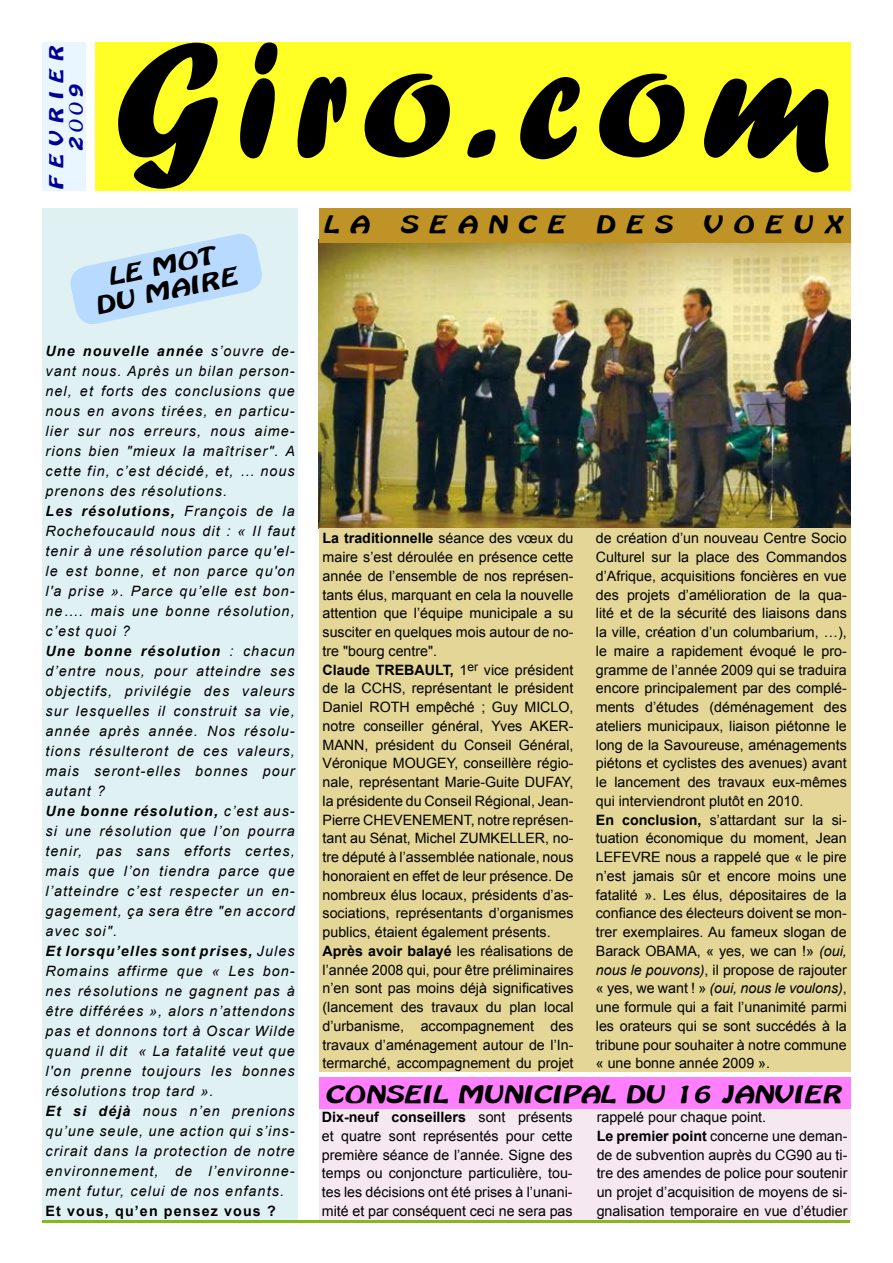
<style>
.page{position:relative;width:893px;height:1263px;background:#fff}
.page>*{position:absolute;margin:0;border:0;box-sizing:border-box;transform-origin:0 0}
.t1{font:171px "Forte";letter-spacing:.075em;color:#000}
.t2{font:21px/25.2px "BATAVIA";letter-spacing:.08em;color:#000;text-align:center}
.t3{font:16.5px/19.8px "BATAVIA";color:#000096;text-align:center}
.t4{font:14.25px/18.8px "Arial";color:#000}
.t5{font:italic 14.25px/20px "Arial";letter-spacing:.08em;color:#000}
.t6{font:700 14.25px "Arial";letter-spacing:.08em;color:#000}
.s1{font-weight:700}
.s2{font-style:italic}
</style>
<div class="page">
<div style="left:95px;top:43px;width:755px;height:148px;background:#ffff26"></div>
<div style="left:43px;top:208px;width:255px;height:1013px;background:#e0f1f4"></div>
<svg style="left:70px;top:234px;width:192px;height:90px"></svg>
<div style="left:43px;top:43px;width:43px;height:148px;background:#e9f5ff"></div>
<div style="left:319px;top:1109px;width:531px;height:111px;background:#f6e8f1"></div>
<hr style="left:43px;top:1220px;width:807px;height:3px;background:#86b918">
<div style="left:319px;top:1077px;width:531px;height:31px;background:#ff7fff"></div>
<img style="left:319px;top:242px;width:531px;height:286px">
<div style="left:319px;top:528px;width:531px;height:543px;background:#e3d696"></div>
<div style="left:319px;top:208px;width:531px;height:34px;background:#bf9325"></div>
<p class="t3" style="left:45px;top:188px;width:144px;rotate:-90deg">FEVRIER<br>2009</p>
<h1 class="t1" style="left:113px;top:1px;width:720px">Giro.com</h1>
<h2 class="t2" style="left:90px;top:267px;width:145px;rotate:-12deg">Le MOT du maire</h2>
<h2 class="t2" style="left:326px;top:210px;width:46px">l a</h2>
<h2 class="t2" style="left:402px;top:210px;width:54px">S EA</h2>
<h2 class="t2" style="left:489px;top:210px;width:79px">NCE</h2>
<h2 class="t2" style="left:597px;top:210px;width:25px">DE</h2>
<h2 class="t2" style="left:656px;top:210px;width:18px">S</h2>
<h2 class="t2" style="left:705px;top:210px;width:87px">VOEU</h2>
<h2 class="t2" style="left:825px;top:210px;width:20px">X</h2>
<p class="t5" style="left:45px;top:341px;width:251px"><span class="s1">Une nouvelle année</span> s’ouvre de&shy;vant nous. Après un bilan person&shy;nel, et forts des conclusions que nous en avons tirées, en particu&shy;lier sur nos erreurs, nous aime&shy;rions bien "mieux la maîtriser". A cette fin, c’est décidé, et, … nous prenons des résolutions.<br><span class="s1">Les résolutions,</span> François de la<br>Rochefoucauld nous dit : « Il faut tenir à une résolution parce qu'el&shy;le est bonne, et non parce qu'on l'a prise ». Parce qu’elle est bon&shy;ne…. mais une bonne résolution, c’est quoi ?<br><span class="s1">Une bonne résolution</span> : chacun d’entre nous, pour atteindre ses objectifs, privilégie des valeurs sur lesquelles il construit sa vie, année après année. Nos résolu&shy;tions résulteront de ces valeurs, mais seront-elles bonnes pour autant ?<br><span class="s1">Une bonne résolution,</span> c’est aus&shy;si une résolution que l’on pourra tenir, pas sans efforts certes, mais que l’on tiendra parce que l’atteindre c’est respecter un en&shy;gagement, ça sera être "en accord avec soi".<br><span class="s1">Et lorsqu’elles sont prises,</span> Jules<br>Romains affirme que « Les bon&shy;nes résolutions ne gagnent pas à être différées », alors n’attendons pas et donnons tort à Oscar Wilde quand il dit « La fatalité veut que l'on prenne toujours les bonnes résolutions trop tard ».<br><span class="s1">Et si déjà</span> nous n’en prenions qu’une seule, une action qui s’ins&shy;crirait dans la protection de notre environnement, de l’environne&shy;ment futur, celui de nos enfants.</p>
<p class="t6" style="left:45px;top:1202px;width:232px">Et vous, qu’en pensez vous ?</p>
<p class="t4" style="left:323px;top:529px;width:252px"><span class="s1">La traditionnelle</span> séance des vœux du maire s’est déroulée en présence cette année de l’ensemble de nos représen&shy;tants élus, marquant en cela la nouvelle attention que l’équipe municipale a su susciter en quelques mois autour de no&shy;tre "bourg centre".<br><span class="s1">Claude TREBAULT,</span> 1<sup>er</sup> vice président de la CCHS, représentant le président Daniel ROTH empêché ; Guy MICLO, notre conseiller général, Yves AKER-MANN, président du Conseil Général, Véronique MOUGEY, conseillère régio&shy;nale, représentant Marie-Guite DUFAY, la présidente du Conseil Régional, Jean-Pierre CHEVENEMENT, notre représen&shy;tant au Sénat, Michel ZUMKELLER, no&shy;tre député à l’assemblée nationale, nous honoraient en effet de leur présence. De nombreux élus locaux, présidents d’as&shy;sociations, représentants d’organismes publics, étaient également présents.<br><span class="s1">Après avoir balayé</span> les réalisations de l’année 2008 qui, pour être préliminaires n’en sont pas moins déjà significatives (lancement des travaux du plan local d’urbanisme, accompagnement des travaux d’aménagement autour de l’In&shy;termarché, accompagnement du projet</p>
<p class="t4" style="left:596px;top:529px;width:252px">de création d’un nouveau Centre Socio Culturel sur la place des Commandos d’Afrique, acquisitions foncières en vue des projets d’amélioration de la qua&shy;lité et de la sécurité des liaisons dans la ville, création d’un columbarium, …), le maire a rapidement évoqué le pro&shy;gramme de l’année 2009 qui se traduira encore principalement par des complé&shy;ments d’études (déménagement des ateliers municipaux, liaison piétonne le long de la Savoureuse, aménagements piétons et cyclistes des avenues) avant le lancement des travaux eux-mêmes qui interviendront plutôt en 2010.<br><span class="s1">En conclusion,</span> s’attardant sur la si&shy;tuation économique du moment, Jean LEFEVRE nous a rappelé que « le pire n’est jamais sûr et encore moins une fatalité ». Les élus, dépositaires de la confiance des électeurs doivent se mon&shy;trer exemplaires. Au fameux slogan de Barack OBAMA, « yes, we can !» <span class="s2">(oui, nous le pouvons)</span>, il propose de rajouter « yes, we want ! » <span class="s2">(oui, nous le voulons)</span>, une formule qui a fait l’unanimité parmi les orateurs qui se sont succédés à la tribune pour souhaiter à notre commune « une bonne année 2009 ».</p>
<h2 class="t2" style="left:327px;top:1080px;width:321px">CONSEIL MUNICIPAL DU</h2>
<h2 class="t2" style="left:677px;top:1080px;width:136px">16 JANVIER</h2>
<p class="t4" style="left:322px;top:1108px;width:252px;text-align:justify"><span class="s1">Dix-neuf conseillers</span> sont présents et quatre sont représentés pour cette première séance de l’année. Signe des temps ou conjoncture particulière, tou&shy;tes les décisions ont été prises à l’unani&shy;mité et par conséquent ceci ne sera pas</p>
<p class="t4" style="left:597px;top:1108px;width:252px">rappelé pour chaque point.<br><span class="s1">Le premier point</span> concerne une deman&shy;de de subvention auprès du CG90 au ti&shy;tre des amendes de police pour soutenir un projet d’acquisition de moyens de si&shy;gnalisation temporaire en vue d’étudier</p>
</div>
